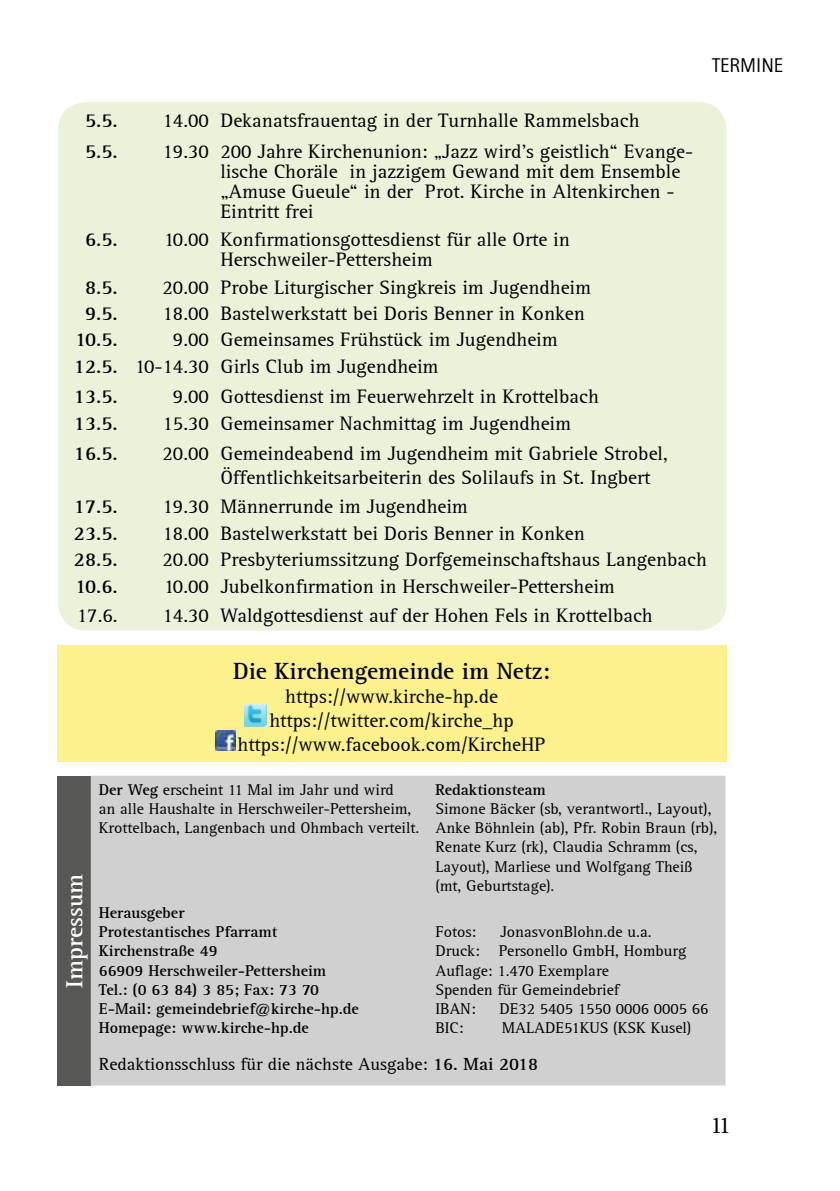
<style>
.page{position:relative;width:840px;height:1191px;background:#fff}
.page>*{position:absolute;margin:0;border:0;box-sizing:border-box;transform-origin:0 0}
.t1{font:700 24px "Rotis Serif";color:#000}
.t2{font:700 24px "Rotis Serif";color:#fff}
.t3{font:24px "Minion Pro";color:#000}
.t4{font:20px/20px "Rotis Serif";color:#000}
.t5{font:700 20px "Rotis Serif";color:#000}
.t6{font:20px "Rotis Sans Serif";color:#000}
.t7{font:18px "Rotis Serif";color:#000}
.t8{font:16px/19.2px "Rotis Serif";color:#000}
.t9{font:700 16px/19.2px "Rotis Serif";color:#000}
.s1{font-weight:700}
</style>
<div class="page">
<div style="left:58px;top:102px;width:668px;height:528px;background:#eaf2da;border-radius:28px"></div>
<div style="left:58px;top:775px;width:33px;height:310px;background:#575756"></div>
<div style="left:91px;top:775px;width:634px;height:310px;background:#d0d0d0"></div>
<div style="left:57px;top:645px;width:669px;height:116px;background:#fcf18a"></div>
<img style="left:244px;top:704px;width:22px;height:23px">
<img style="left:215px;top:730px;width:20px;height:21px">
<p class="t6" style="left:711px;top:53px;width:73px">TERMINE</p>
<p class="t5" style="left:85px;top:108px;width:34px">5.5.</p>
<p class="t4" style="left:162px;top:111px;width:478px">14.00 Dekanatsfrauentag in der Turnhalle Rammelsbach</p>
<p class="t5" style="left:85px;top:140px;width:34px">5.5.</p>
<p class="t4" style="left:220px;top:142px;width:474px;text-indent:-58px">19.30 200 Jahre Kirchenunion: „Jazz wird’s geistlich“ Evange&shy;lische Choräle in jazzigem Gewand mit dem Ensemble „Amuse Gueule“ in der Prot. Kirche in Altenkirchen - Eintritt frei</p>
<p class="t5" style="left:85px;top:228px;width:34px">6.5.</p>
<p class="t4" style="left:220px;top:230px;width:351px;text-indent:-57px">10.00 Konfirmationsgottesdienst für alle Orte in<br>Herschweiler-Pettersheim</p>
<p class="t5" style="left:85px;top:275px;width:34px">8.5.</p>
<p class="t4" style="left:162px;top:278px;width:430px">20.00 Probe Liturgischer Singkreis im Jugendheim</p>
<p class="t5" style="left:85px;top:301px;width:34px">9.5.</p>
<p class="t4" style="left:162px;top:304px;width:423px">18.00 Bastelwerkstatt bei Doris Benner in Konken</p>
<p class="t5" style="left:75px;top:328px;width:44px">10.5.</p>
<p class="t4" style="left:74px;top:327px;width:485px;line-height:26.8px;text-indent:99px">9.00 Gemeinsames Frühstück im Jugendheim<br><span class="s1">12.5.</span> 10-14.30 Girls Club im Jugendheim</p>
<p class="t5" style="left:74px;top:384px;width:45px">13.5.</p>
<p class="t4" style="left:173px;top:387px;width:427px">9.00 Gottesdienst im Feuerwehrzelt in Krottelbach</p>
<p class="t5" style="left:74px;top:411px;width:45px">13.5.</p>
<p class="t4" style="left:162px;top:414px;width:410px">15.30 Gemeinsamer Nachmittag im Jugendheim</p>
<p class="t5" style="left:74px;top:441px;width:45px">16.5.</p>
<p class="t4" style="left:220px;top:441px;width:449px;line-height:24px;text-indent:-58px">20.00 Gemeindeabend im Jugendheim mit Gabriele Strobel,<br>Öffentlichkeitsarbeiterin des Solilaufs in St. Ingbert</p>
<p class="t5" style="left:74px;top:494px;width:45px">17.5.</p>
<p class="t4" style="left:162px;top:496px;width:306px">19.30 Männerrunde im Jugendheim</p>
<p class="t5" style="left:74px;top:521px;width:45px">23.5.</p>
<p class="t4" style="left:162px;top:523px;width:423px">18.00 Bastelwerkstatt bei Doris Benner in Konken</p>
<p class="t5" style="left:74px;top:548px;width:45px">28.5.</p>
<p class="t4" style="left:162px;top:550px;width:545px">20.00 Presbyteriumssitzung Dorfgemeinschaftshaus Langenbach</p>
<p class="t5" style="left:75px;top:574px;width:44px">10.6.</p>
<p class="t4" style="left:164px;top:577px;width:452px">10.00 Jubelkonfirmation in Herschweiler-Pettersheim</p>
<p class="t4" style="left:77px;top:606px;width:42px">17.6.</p>
<p class="t4" style="left:162px;top:606px;width:491px">14.30 Waldgottesdienst auf der Hohen Fels in Krottelbach</p>
<p class="t1" style="left:233px;top:656px;width:318px">Die Kirchengemeinde im Netz:</p>
<p class="t4" style="left:237px;top:684px;width:309px;line-height:24px;text-align:center">https://www.kirche-hp.de https://twitter.com/kirche_hp https://www.facebook.com/KircheHP</p>
<p class="t2" style="left:60px;top:987px;width:115px;rotate:-90deg">Impressum</p>
<p class="t8" style="left:99px;top:780px;width:322px"><span class="s1">Der Weg</span> erscheint 11 Mal im Jahr und wird<br>an alle Haushalte in Herschweiler-Pettersheim,<br>Krottelbach, Langenbach und Ohmbach verteilt.</p>
<p class="t9" style="left:435px;top:780px;width:112px">Redaktionsteam</p>
<p class="t8" style="left:435px;top:799px;width:283px">Simone Bäcker (sb, verantwortl., Layout), Anke Böhnlein (ab), Pfr. Robin Braun (rb), Renate Kurz (rk), Claudia Schramm (cs, Layout), Marliese und Wolfgang Theiß (mt, Geburtstage).</p>
<p class="t9" style="left:99px;top:903px;width:261px">Herausgeber<br>Protestantisches Pfarramt<br>Kirchenstraße 49<br>66909 Herschweiler-Pettersheim<br>Tel.: (0 63 84) 3 85; Fax: 73 70<br>E-Mail: gemeindebrief@kirche-hp.de<br>Homepage: www.kirche-hp.de</p>
<p class="t8" style="left:435px;top:922px;width:252px;text-indent:65px">JonasvonBlohn.de u.a.<br>Druck: Personello GmbH, Homburg<br>Auflage: 1.470 Exemplare<br>Spenden für Gemeindebrief<br>IBAN:</p>
<p class="t8" style="left:435px;top:922px;width:42px">Fotos:</p>
<p class="t8" style="left:499px;top:999px;width:210px">DE32 5405 1550 0006 0005 66</p>
<p class="t8" style="left:435px;top:1018px;width:30px">BIC:</p>
<p class="t8" style="left:501px;top:1018px;width:191px">MALADE51KUS (KSK Kusel)</p>
<p class="t7" style="left:99px;top:1053px;width:440px">Redaktionsschluss für die nächste Ausgabe: <span class="s1">16. Mai 2018</span></p>
<p class="t3" style="left:710px;top:1109px;width:21px">11</p>
</div>
